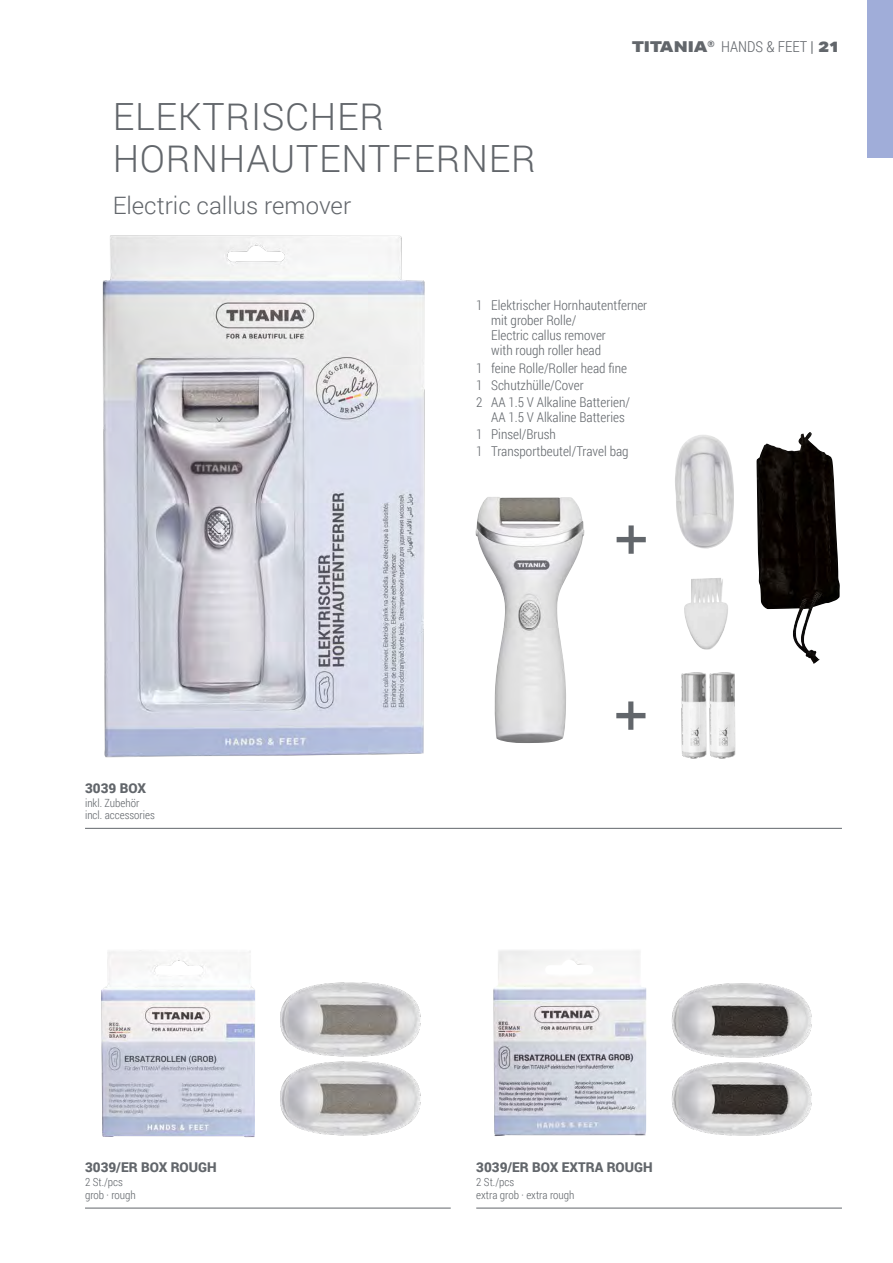
<style>
.page{position:relative;width:893px;height:1263px;background:#fff}
.page>*{position:absolute;margin:0;border:0;box-sizing:border-box;transform-origin:0 0}
.t1{font:300 37.5px/42px "Roboto";letter-spacing:.02em;color:#62666b}
.t2{font:300 24px "Roboto";color:#62666b}
.t3{font:300 15px "Roboto Condensed";color:#62666b}
.t4{font:300 13.5px/17.1px "Roboto Condensed";color:#62666b}
.t5{font:900 13.5px "Roboto";color:#62666b}
.t6{font:300 11.25px/12.8px "Roboto Condensed";color:#62666b}
.s1{font-family:"Aktiv Grotesk Ex";font-weight:900}
.s2{font-weight:400}
</style>
<div class="page">
<div style="left:867px;top:0;width:26px;height:158px;background:#a0add9"></div>
<img style="left:493px;top:950px;width:153px;height:186px">
<img style="left:102px;top:235px;width:323px;height:523px">
<img style="left:475px;top:497px;width:109px;height:246px">
<img style="left:681px;top:672px;width:24px;height:87px">
<img style="left:705px;top:672px;width:31px;height:87px">
<img style="left:675px;top:435px;width:59px;height:114px">
<img style="left:684px;top:578px;width:44px;height:72px">
<img style="left:756px;top:432px;width:84px;height:232px">
<img style="left:671px;top:983px;width:141px;height:72px">
<img style="left:280px;top:982px;width:141px;height:72px">
<img style="left:671px;top:1055px;width:141px;height:81px">
<img style="left:280px;top:1054px;width:141px;height:82px">
<img style="left:101px;top:950px;width:154px;height:187px">
<svg style="left:617px;top:525px;width:29px;height:29px"></svg>
<svg style="left:616px;top:701px;width:29px;height:29px"></svg>
<hr style="left:85px;top:828px;width:757px;height:1px;background:#62666b">
<hr style="left:85px;top:1208px;width:366px;height:1px;background:#62666b">
<hr style="left:476px;top:1208px;width:366px;height:1px;background:#62666b">
<h1 class="t1" style="left:113px;top:94px;width:425px">ELEKTRISCHER<br>HORNHAUTENTFERNER</h1>
<h2 class="t2" style="left:113px;top:188px;width:240px">Electric callus remover</h2>
<p class="t3" style="left:632px;top:36px;width:209px"><span class="s1">TITANIA</span><sup>®</sup> HANDS &amp; FEET <span class="s2">|</span> <span class="s1">21</span></p>
<p class="t5" style="left:85px;top:778px;width:62px">3039 BOX</p>
<p class="t6" style="left:85px;top:796px;width:71px">inkl. Zubehör incl. accessories</p>
<p class="t5" style="left:85px;top:1158px;width:133px">3039/ER BOX ROUGH</p>
<p class="t6" style="left:85px;top:1176px;width:52px">2 St./pcs grob · rough</p>
<p class="t4" style="left:491px;top:298px;width:158px;line-height:15px;text-indent:-15px">1 Elektrischer Hornhautentferner mit grober Rolle/<br>Electric callus remover<br>with rough roller head</p>
<p class="t4" style="left:476px;top:359px;width:155px">1 feine Rolle/Roller head fine<br>1 Schutzhülle/Cover<br>2 AA 1.5 V Alkaline Batterien/</p>
<p class="t4" style="left:476px;top:408px;width:154px;text-indent:15px">AA 1.5 V Alkaline Batteries<br>1 Pinsel/Brush<br>1 Transportbeutel/Travel bag</p>
<p class="t5" style="left:476px;top:1158px;width:178px">3039/ER BOX EXTRA ROUGH</p>
<p class="t6" style="left:476px;top:1176px;width:100px">2 St./pcs<br>extra grob · extra rough</p>
</div>
